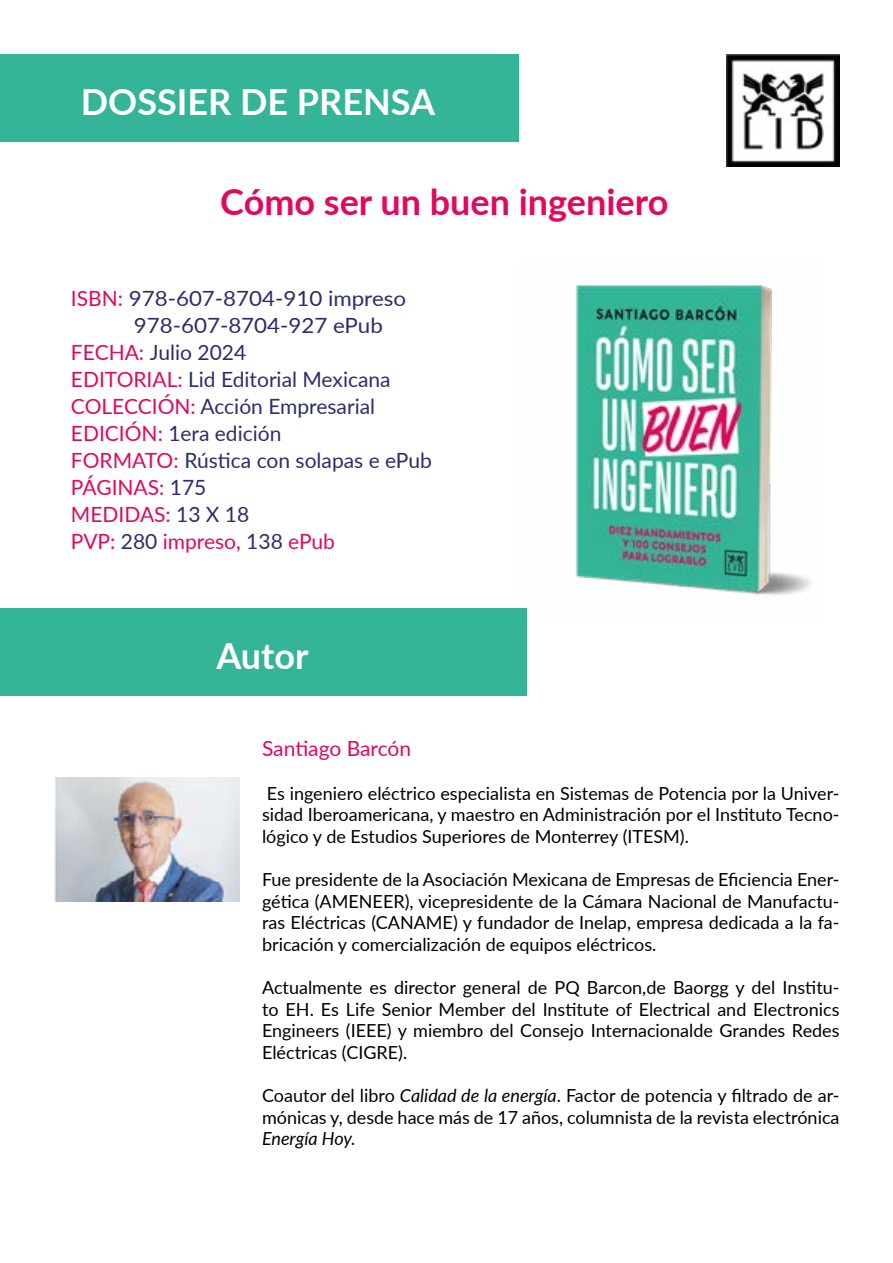
<style>
.page{position:relative;width:893px;height:1263px;background:#fff}
.page>*{position:absolute;margin:0;border:0;box-sizing:border-box;transform-origin:0 0}
.t1{font:700 36px "Lato";color:#e2085f}
.t2{font:700 36px "Lato";color:#fff}
.t3{font:21px "Lato";color:#2d2d6a}
.t4{font:21px "Lato";color:#e2085f}
.t5{font:21px "Lato";color:#2d2d6a;scale:1.06 1}
.t6{font:18px/21.6px "Lato";color:#000}
.t7{font:italic 18px "Lato";letter-spacing:-.005em;color:#000}
.s1{color:#e2085f}
.s2{color:#2d2d6a}
.s3{font-style:italic}
</style>
<div class="page">
<div style="left:0;top:54px;width:518px;height:87px;background:#34b597"></div>
<div style="left:0;top:608px;width:526px;height:87px;background:#34b597"></div>
<img style="left:727px;top:54px;width:113px;height:113px">
<img style="left:526px;top:284px;width:285px;height:336px">
<img style="left:54px;top:778px;width:186px;height:123px">
<h1 class="t2" style="left:81px;top:76px;width:356px">DOSSIER DE PRENSA</h1>
<h1 class="t1" style="left:220px;top:176px;width:450px">Cómo ser un buen ingeniero</h1>
<p class="t5" style="left:71px;top:284px;width:318px"><span class="s1">ISBN:</span> 978-607-8704-910 impreso</p>
<p class="t5" style="left:134px;top:311px;width:236px">978-607-8704-927 ePub</p>
<p class="t3" style="left:71px;top:338px;width:177px"><span class="s1">FECHA:</span> Julio 2024</p>
<p class="t3" style="left:71px;top:365px;width:321px"><span class="s1">EDITORIAL:</span> Lid Editorial Mexicana</p>
<p class="t3" style="left:71px;top:392px;width:306px"><span class="s1">COLECCIÓN:</span> Acción Empresarial</p>
<p class="t3" style="left:71px;top:419px;width:212px"><span class="s1">EDICIÓN</span> 1<span class="s1">:</span> era edición</p>
<p class="t3" style="left:71px;top:446px;width:362px"><span class="s1">FORMATO:</span> Rústica con solapas e ePub</p>
<p class="t4" style="left:71px;top:473px;width:137px">PÁGINAS: <span class="s2">175</span></p>
<p class="t4" style="left:71px;top:500px;width:180px">MEDIDAS: <span class="s2">13 X 18</span></p>
<p class="t4" style="left:71px;top:527px;width:266px">PVP: <span class="s2">280</span> impreso, <span class="s2">138</span> ePub</p>
<h1 class="t2" style="left:216px;top:630px;width:94px">Autor</h1>
<p class="t4" style="left:262px;top:734px;width:151px">Santiago Barcón</p>
<p class="t6" style="left:267px;top:781px;width:574px">Es ingeniero eléctrico especialista en Sistemas de Potencia por la Univer-</p>
<p class="t6" style="left:262px;top:803px;width:579px">sidad Iberoamericana y, maestro en Administración por el Instituto Tecno-</p>
<p class="t6" style="left:262px;top:825px;width:428px">lógico y de Estudios Superiores de Monterrey (ITESM .(</p>
<p class="t6" style="left:262px;top:868px;width:579px">Fue presidente de la Asociación Mexicana de Empresas de Eficiencia Ener-</p>
<p class="t6" style="left:262px;top:889px;width:579px">gética (AMENEER ,) vicepresidente de la Cámara Nacional de Manufactu-</p>
<p class="t6" style="left:262px;top:911px;width:579px">ras Eléctricas (CANAME y) fundador de Inelap, empresa dedicada laa fa-</p>
<p class="t6" style="left:262px;top:933px;width:396px">bricación y comercialización de equipos eléctricos.</p>
<p class="t6" style="left:262px;top:976px;width:579px">Actualmente es director general de PQ Barcon,de Baorgg y del Institu-</p>
<p class="t6" style="left:262px;top:1019px;width:579px">Engineers (IEEE) y miembro del Consejo Internacionalde Grandes Redes<br>Eléctricas (CIGRE .(</p>
<p class="t6" style="left:262px;top:997px;width:579px">to EH. Es Life Senior Member del Institute of Electrical and Electronics</p>
<p class="t6" style="left:262px;top:1084px;width:579px">Coautor del libro <span class="s3">Calidad de la energía</span>. Factor de potencia y filtrado de ar-</p>
<p class="t7" style="left:262px;top:1126px;width:95px">Energía Hoy.</p>
<p class="t6" style="left:262px;top:1105px;width:579px">mónicas ,y desde hace más de 17 años, columnista de la revista electrónica</p>
</div>
